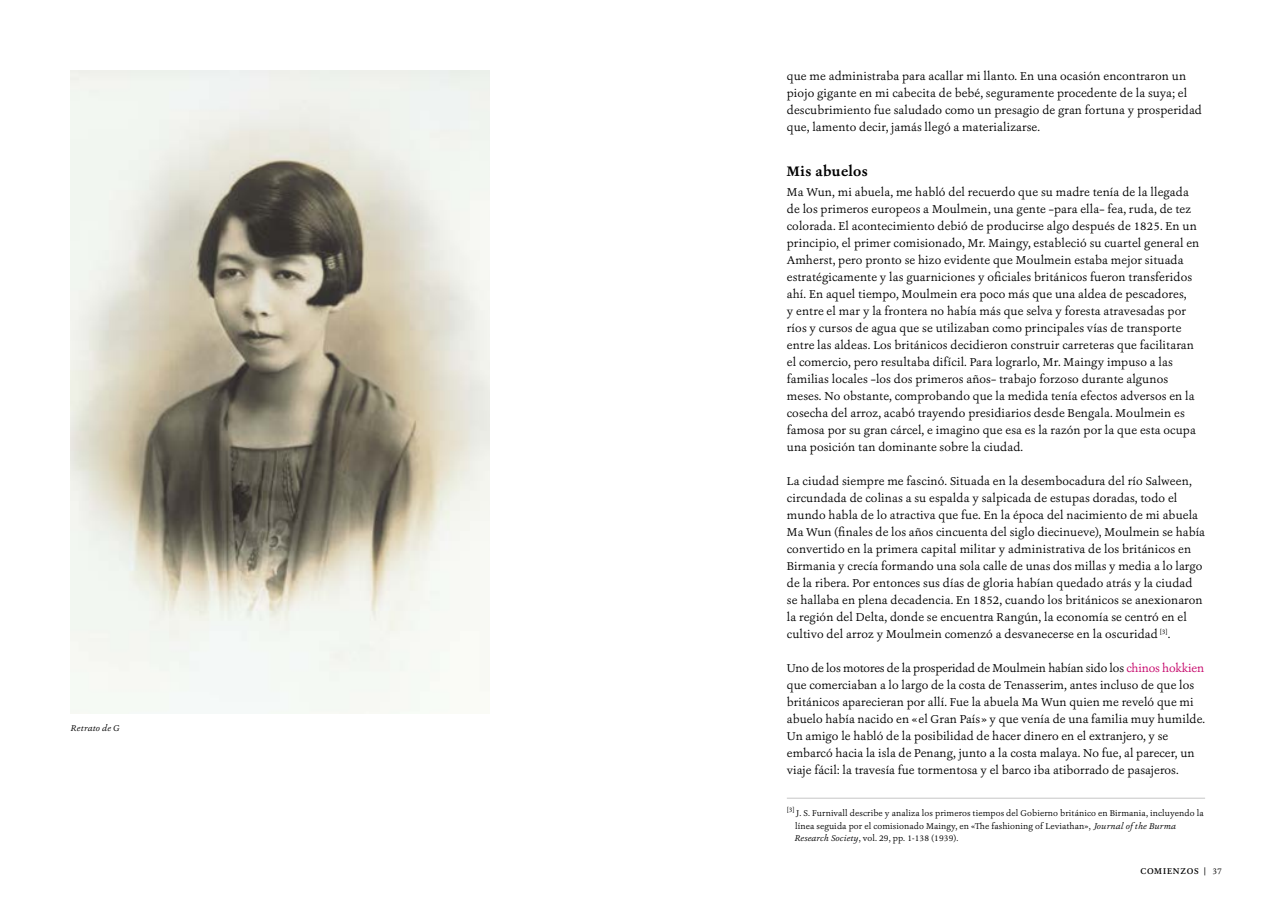
<style>
.page{position:relative;width:1276px;height:922px;background:#fff}
.page>*{position:absolute;margin:0;border:0;box-sizing:border-box;transform-origin:0 0}
.t1{font:700 14.38px "Ashbury";letter-spacing:.02em;color:#000}
.t2{font:11.88px/17px "Ashbury";letter-spacing:.01em;color:#000}
.t3{font:8.75px/12.5px "Ashbury";letter-spacing:.01em;color:#000}
.t4{font:500 8.75px "Ashbury";letter-spacing:.08em;color:#000}
.t5{font:italic 8.75px "Ashbury";letter-spacing:.02em;color:#000}
.t6{font:6.88px "Ashbury";color:#000}
.s1{color:#c50068}
.s2{font-style:italic}
.s3{font-weight:400}
</style>
<div class="page">
<hr style="left:787px;top:797px;width:418px;height:1px;background:#c6c6c6">
<img style="left:71px;top:71px;width:418px;height:642px">
<p class="t5" style="left:71px;top:722px;width:50px">Retrato de G</p>
<p class="t2" style="left:787px;top:67px;width:417px">que me administraba para acallar mi llanto. En una ocasión encontraron un piojo gigante en mi cabecita de bebé, seguramente procedente de la suya; el descubrimiento fue saludado como un presagio de gran fortuna y prosperidad que, lamento decir, jamás llegó a materializarse.</p>
<p class="t1" style="left:787px;top:162px;width:82px">Mis abuelos</p>
<p class="t2" style="left:787px;top:183px;width:414px">Ma Wun, mi abuela, me habló del recuerdo que su madre tenía de la llegada de los primeros europeos a Moulmein, una gente –para ella– fea, ruda, de tez colorada. El acontecimiento debió de producirse algo después de 1825. En un principio, el primer comisionado, Mr. Maingy, estableció su cuartel general en Amherst, pero pronto se hizo evidente que Moulmein estaba mejor situada estratégicamente y las guarniciones y oficiales británicos fueron transferidos ahí. En aquel tiempo, Moulmein era poco más que una aldea de pescadores,<br>y entre el mar y la frontera no había más que selva y foresta atravesadas por ríos y cursos de agua que se utilizaban como principales vías de transporte entre las aldeas. Los británicos decidieron construir carreteras que facilitaran el comercio, pero resultaba difícil. Para lograrlo, Mr. Maingy impuso a las familias locales –los dos primeros años– trabajo forzoso durante algunos meses. No obstante, comprobando que la medida tenía efectos adversos en la cosecha del arroz, acabó trayendo presidiarios desde Bengala. Moulmein es famosa por su gran cárcel, e imagino que esa es la razón por la que esta ocupa una posición tan dominante sobre la ciudad.</p>
<p class="t2" style="left:787px;top:472px;width:420px">La ciudad siempre me fascinó. Situada en la desembocadura del río Salween, circundada de colinas a su espalda y salpicada de estupas doradas, todo el mundo habla de lo atractiva que fue. En la época del nacimiento de mi abuela Ma Wun (finales de los años cincuenta del siglo diecinueve), Moulmein se había convertido en la primera capital militar y administrativa de los británicos en Birmania y crecía formando una sola calle de unas dos millas y media a lo largo de la ribera. Por entonces sus días de gloria habían quedado atrás y la ciudad se hallaba en plena decadencia. En 1852, cuando los británicos se anexionaron la región del Delta, donde se encuentra Rangún, la economía se centró en el cultivo del arroz y Moulmein comenzó a desvanecerse en la oscuridad <sup>[3]</sup>.</p>
<p class="t2" style="left:787px;top:659px;width:420px">Uno de los motores de la prosperidad de Moulmein habían sido los <span class="s1">chinos hokkien </span>que comerciaban a lo largo de la costa de Tenasserim, antes incluso de que los británicos aparecieran por allí. Fue la abuela Ma Wun quien me reveló que mi abuelo había nacido en « el Gran País » y que venía de una familia muy humilde.<br>Un amigo le habló de la posibilidad de hacer dinero en el extranjero, y se embarcó hacia la isla de Penang, junto a la costa malaya. No fue, al parecer, un viaje fácil: la travesía fue tormentosa y el barco iba atiborrado de pasajeros.</p>
<p class="t6" style="left:787px;top:805px;width:9px">[3]</p>
<p class="t3" style="left:794px;top:806px;width:410px">J. S. Furnivall describe y analiza los primeros tiempos del Gobierno británico en Birmania, incluyendo la línea seguida por el comisionado Maingy, en «The fashioning of Leviathan», <span class="s2">Journal of the Burma<br>Research Society</span>, vol. 29, pp. 1-138 (1939).</p>
<p class="t4" style="left:1140px;top:865px;width:83px">COMIENZOS | <span class="s3">37</span></p>
</div>
